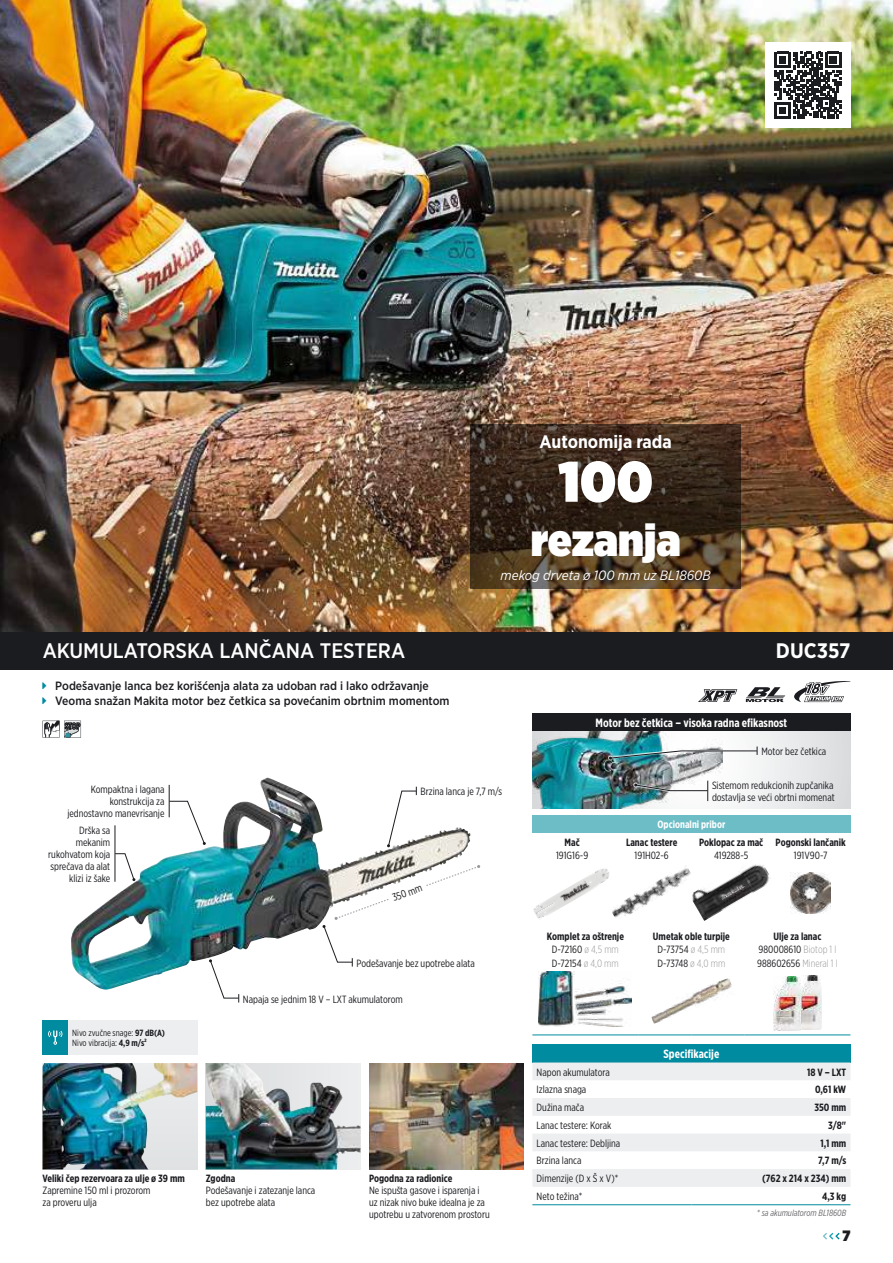
<style>
.page{position:relative;width:893px;height:1263px;background:#fff}
.page>*{position:absolute;margin:0;border:0;box-sizing:border-box;transform-origin:0 0}
.t1{font:900 57px "Gotham Narrow";color:#fff}
.t2{font:900 45px "Gotham Narrow";color:#fff}
.t3{font:500 21px "Gotham Narrow";color:#fff}
.t4{font:700 21px "Gotham Narrow";color:#fff}
.t5{font:700 18px "Gotham Narrow";color:#fff}
.t6{font:900 15px "Gotham Narrow";color:#1b1c20}
.t7{font:italic 13.5px "Gotham Narrow";color:#fff}
.t8{font:500 12px/15px "Gotham Narrow";color:#1b1c20}
.t9{font:700 12px "Gotham X Narrow";color:#fff}
.t10{font:10.5px/12px "Gotham X Narrow";color:#1b1c20}
.t11{font:700 10.5px/13.5px "Gotham X Narrow";color:#1b1c20;text-align:center}
.t12{font:700 10.5px "Gotham X Narrow";color:#fff}
.t13{font:9px/9.8px "Gotham X Narrow";color:#1b1c20}
.t14{font:italic 9px "Gotham X Narrow";color:#68676c}
.s1{font-weight:700}
.s2{font-weight:400}
.s3{font-weight:300;color:#98989c}
</style>
<div class="page">
<div style="left:0;top:631px;width:893px;height:39px;background:#1b1c20"></div>
<svg style="left:339px;top:1063px;width:22px;height:106px;background:#dedfe0"></svg>
<img style="left:206px;top:1063px;width:133px;height:106px">
<img style="left:0;top:0;width:893px;height:631px">
<img style="left:71px;top:780px;width:293px;height:209px">
<svg style="left:388px;top:847px;width:29px;height:1px"></svg>
<div style="left:532px;top:713px;width:318px;height:19px;background:#1b1c20"></div>
<svg style="left:722px;top:732px;width:128px;height:76px"></svg>
<img style="left:532px;top:732px;width:190px;height:76px">
<div style="left:322px;top:924px;width:31px;height:39px;background:#fff"></div>
<div style="left:208px;top:958px;width:31px;height:41px;background:#fff"></div>
<svg style="left:114px;top:853px;width:22px;height:29px"></svg>
<svg style="left:116px;top:853px;width:19px;height:28px"></svg>
<svg style="left:168px;top:800px;width:39px;height:46px"></svg>
<svg style="left:169px;top:801px;width:37px;height:44px"></svg>
<img style="left:43px;top:1063px;width:154px;height:106px">
<img style="left:369px;top:1063px;width:155px;height:106px">
<svg style="left:794px;top:681px;width:56px;height:21px"></svg>
<div style="left:532px;top:1043px;width:318px;height:19px;background:#008ba0"></div>
<svg style="left:532px;top:1062px;width:318px;height:125px"></svg>
<hr style="left:532px;top:1204px;width:159px;height:1px;background:#008ba0">
<hr style="left:691px;top:1204px;width:159px;height:1px;background:#008ba0">
<svg style="left:387px;top:787px;width:30px;height:60px"></svg>
<svg style="left:209px;top:959px;width:30px;height:43px"></svg>
<svg style="left:470px;top:425px;width:271px;height:164px;background:#3e2d1d"></svg>
<svg style="left:634px;top:781px;width:74px;height:20px"></svg>
<div style="left:532px;top:815px;width:318px;height:18px;background:#6dbdc7"></div>
<hr style="left:532px;top:1035px;width:80px;height:1px;background:#008ba0">
<svg style="left:612px;top:1035px;width:26px;height:1px"></svg>
<hr style="left:638px;top:1035px;width:53px;height:1px;background:#008ba0">
<hr style="left:691px;top:1035px;width:53px;height:1px;background:#008ba0">
<svg style="left:744px;top:1035px;width:27px;height:1px"></svg>
<hr style="left:771px;top:1035px;width:79px;height:1px;background:#008ba0">
<img style="left:533px;top:868px;width:76px;height:52px">
<img style="left:612px;top:866px;width:79px;height:52px">
<img style="left:692px;top:864px;width:78px;height:57px">
<img style="left:791px;top:873px;width:39px;height:41px">
<img style="left:539px;top:971px;width:93px;height:55px">
<img style="left:651px;top:978px;width:81px;height:46px">
<img style="left:800px;top:975px;width:22px;height:54px">
<img style="left:773px;top:976px;width:27px;height:54px">
<svg style="left:43px;top:721px;width:38px;height:17px"></svg>
<hr style="left:115px;top:825px;width:1px;height:57px;background:#1b1c20">
<hr style="left:169px;top:785px;width:1px;height:32px;background:#1b1c20">
<div style="left:43px;top:1020px;width:25px;height:34px;background:#008ba0"></div>
<div style="left:68px;top:1020px;width:129px;height:34px;background:#edeeef"></div>
<svg style="left:48px;top:1030px;width:15px;height:15px"></svg>
<svg style="left:323px;top:865px;width:157px;height:101px"></svg>
<svg style="left:698px;top:689px;width:39px;height:13px"></svg>
<svg style="left:746px;top:687px;width:39px;height:15px"></svg>
<svg style="left:609px;top:746px;width:149px;height:14px"></svg>
<div style="left:765px;top:43px;width:85px;height:85px;background:#fff"></div>
<svg style="left:775px;top:52px;width:66px;height:66px"></svg>
<svg style="left:823px;top:1233px;width:16px;height:6px"></svg>
<h3 class="t5" style="left:540px;top:430px;width:134px">Autonomija rada</h3>
<h1 class="t1" style="left:558px;top:443px;width:96px">100</h1>
<h2 class="t2" style="left:531px;top:509px;width:151px">rezanja</h2>
<p class="t7" style="left:501px;top:567px;width:212px">mekog drveta ø 100 mm uz BL1860B</p>
<h3 class="t3" style="left:43px;top:637px;width:364px">AKUMULATORSKA LANČANA TESTERA</h3>
<h3 class="t4" style="left:776px;top:637px;width:76px">DUC357</h3>
<p class="t8" style="left:55px;top:678px;width:396px">Podešavanje lanca bez korišćenja alata za udoban rad i lako održavanje<br>Veoma snažan Makita motor bez četkica sa povećanim obrtnim momentom</p>
<p class="t10" style="left:67px;top:783px;width:99px;text-align:right">Kompaktna i lagana konstrukcija za jednostavno manevrisanje</p>
<p class="t10" style="left:48px;top:824px;width:64px;text-align:right">Drška sa mekanim rukohvatom koja sprečava da alat klizi iz šake</p>
<p class="t13" style="left:72px;top:1028px;width:94px">Nivo zvučne snage: <span class="s1">97 dB(A)<br></span>Nivo vibracija: <span class="s1">4,9 m/s²</span></p>
<p class="t10" style="left:421px;top:785px;width:83px">Brzina lanca je 7,7 m/s</p>
<p class="t10" style="left:391px;top:892px;width:32px;rotate:-20deg">350 mm</p>
<p class="t10" style="left:357px;top:957px;width:120px">Podešavanje bez upotrebe alata</p>
<p class="t10" style="left:243px;top:993px;width:161px">Napaja se jednim 18 V – LXT akumulatorom</p>
<p class="t11" style="left:43px;top:1171px;width:144px">Veliki čep rezervoara za ulje ø 39 mm</p>
<p class="t10" style="left:43px;top:1184px;width:110px">Zapremine 150 ml i prozorom za proveru ulja</p>
<p class="t11" style="left:206px;top:1171px;width:31px">Zgodna</p>
<p class="t10" style="left:206px;top:1184px;width:111px">Podešavanje i zatezanje lanca bez upotrebe alata</p>
<p class="t11" style="left:369px;top:1171px;width:85px">Pogodna za radionice</p>
<p class="t10" style="left:369px;top:1184px;width:122px">Ne ispušta gasove i isparenja i uz nizak nivo buke idealna je za upotrebu u zatvorenom prostoru</p>
<p class="t9" style="left:596px;top:715px;width:193px">Motor bez četkica – visoka radna efikasnost</p>
<p class="t10" style="left:761px;top:745px;width:66px">Motor bez četkica</p>
<p class="t11" style="left:564px;top:835px;width:17px">Mač</p>
<p class="t10" style="left:556px;top:849px;width:34px">191G16-9</p>
<p class="t10" style="left:712px;top:779px;width:124px">Sistemom redukcionih zupčanika dostavlja se veći obrtni momenat</p>
<p class="t12" style="left:657px;top:818px;width:69px">Opcionalni pribor</p>
<p class="t11" style="left:626px;top:835px;width:53px">Lanac testere</p>
<p class="t10" style="left:635px;top:849px;width:36px">191H02-6</p>
<p class="t11" style="left:699px;top:835px;width:66px">Poklopac za mač</p>
<p class="t10" style="left:714px;top:849px;width:36px">419288-5</p>
<p class="t11" style="left:776px;top:835px;width:72px">Pogonski lančanik</p>
<p class="t10" style="left:794px;top:849px;width:35px">191V90-7</p>
<p class="t11" style="left:547px;top:929px;width:79px">Komplet za oštrenje<br><span class="s2">D-72160</span> <span class="s3">ø 4,5 mm<br></span><span class="s2">D-72154</span> <span class="s3">ø 4,0 mm</span></p>
<p class="t11" style="left:653px;top:929px;width:78px">Umetak oble turpije<br><span class="s2">D-73754</span> <span class="s3">ø 4,5 mm<br></span><span class="s2">D-73748</span> <span class="s3">ø 4,0 mm</span></p>
<p class="t10" style="left:757px;top:929px;width:82px;line-height:13.5px;text-align:center"><span class="s1">Ulje za lanac<br></span>980008610 <span class="s3">Biotop 1 l<br></span>988602656 <span class="s3">Mineral 1 l</span></p>
<p class="t9" style="left:663px;top:1046px;width:57px">Specifikacije</p>
<p class="t10" style="left:537px;top:1066px;width:75px">Napon akumulatora</p>
<p class="t11" style="left:807px;top:1065px;width:41px">18 V – LXT</p>
<p class="t10" style="left:537px;top:1083px;width:51px">Izlazna snaga</p>
<p class="t11" style="left:815px;top:1083px;width:33px">0,61 kW</p>
<p class="t10" style="left:537px;top:1101px;width:49px">Dužina mača</p>
<p class="t11" style="left:814px;top:1100px;width:33px">350 mm</p>
<p class="t10" style="left:537px;top:1119px;width:76px">Lanac testere: Korak</p>
<p class="t11" style="left:828px;top:1118px;width:20px">3/8"</p>
<p class="t10" style="left:537px;top:1137px;width:85px">Lanac testere: Debljina</p>
<p class="t11" style="left:820px;top:1136px;width:27px">1,1 mm</p>
<p class="t10" style="left:537px;top:1154px;width:46px">Brzina lanca</p>
<p class="t11" style="left:818px;top:1154px;width:29px">7,7 m/s</p>
<p class="t10" style="left:537px;top:1172px;width:83px">Dimenzije (D x Š x V)*</p>
<p class="t11" style="left:762px;top:1171px;width:85px">(762 x 214 x 234) mm</p>
<p class="t10" style="left:537px;top:1190px;width:47px">Neto težina*</p>
<p class="t11" style="left:822px;top:1189px;width:26px">4,3 kg</p>
<p class="t14" style="left:757px;top:1208px;width:91px">* sa akumulatorom BL1860B</p>
<h3 class="t6" style="left:842px;top:1225px;width:9px">7</h3>
</div>
